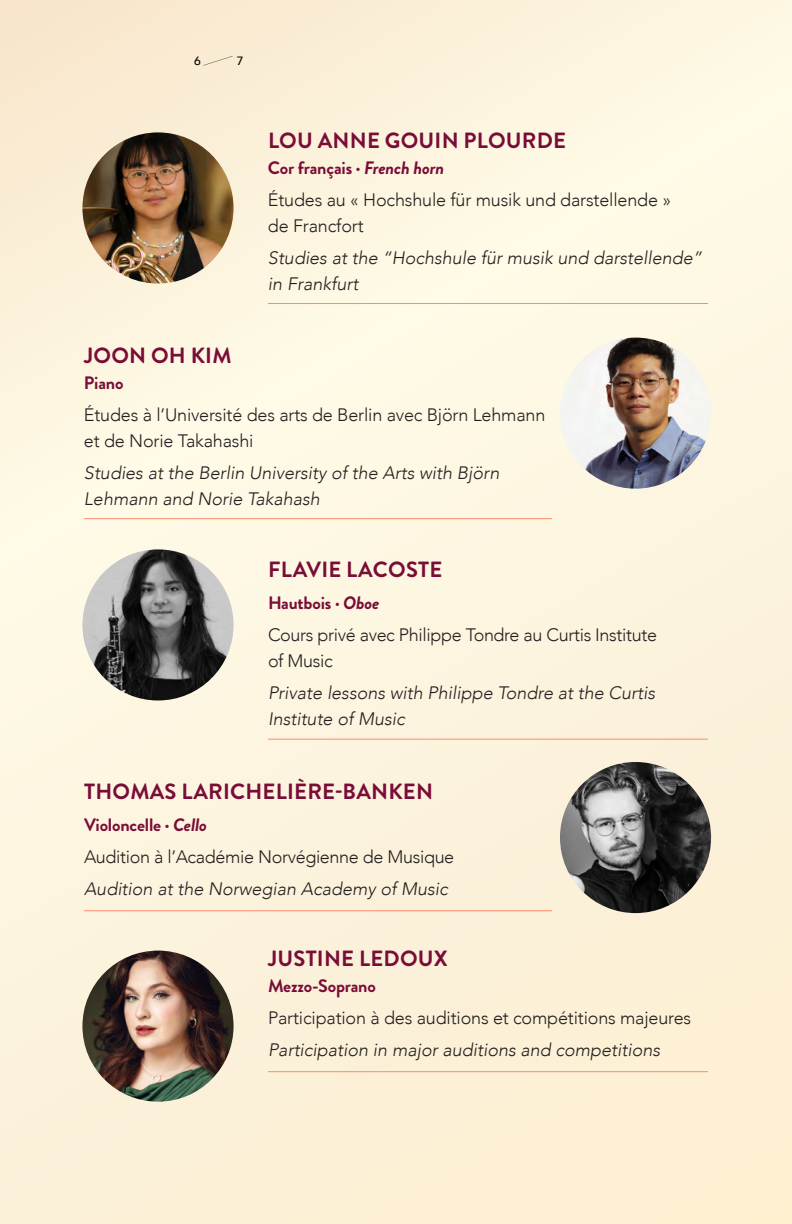
<style>
.page{position:relative;width:792px;height:1224px;background:#fcf3de}
.page>*{position:absolute;margin:0;border:0;box-sizing:border-box;transform-origin:0 0}
.t1{font:700 22px "Brandon Grotesque";letter-spacing:.01em;color:#790d37}
.t2{font:italic 300 18px/26px "Avenir LT Com";color:#231f20}
.t3{font:300 18px/26px "Avenir LT Com";letter-spacing:-.01em;color:#231f20}
.t4{font:700 18px "Brandon Grotesque";letter-spacing:-.01em;color:#790d37}
.t5{font:500 12px "Avenir LT Com";color:#000}
.s1{font-style:italic}
</style>
<div class="page">
<hr style="left:268px;top:303px;width:440px;height:1px;background:#fe896f">
<hr style="left:268px;top:739px;width:440px;height:1px;background:#fe896f">
<hr style="left:268px;top:1071px;width:440px;height:1px;background:#fe896f">
<hr style="left:84px;top:518px;width:468px;height:1px;background:#fe896f">
<hr style="left:84px;top:910px;width:468px;height:1px;background:#fe896f">
<img style="left:82px;top:132px;width:152px;height:152px;border-radius:76px">
<img style="left:82px;top:549px;width:152px;height:152px;border-radius:76px">
<img style="left:82px;top:951px;width:152px;height:151px;border-radius:76px">
<img style="left:560px;top:338px;width:151px;height:151px;border-radius:76px">
<img style="left:560px;top:762px;width:151px;height:151px;border-radius:76px">
<p class="t5" style="left:194px;top:54px;width:51px">6 <span class="s1">/</span> 7</p>
<p class="t1" style="left:268px;top:127px;width:299px">LOU ANNE GOUIN PLOURDE</p>
<p class="t4" style="left:268px;top:157px;width:178px">Cor français · <span class="s1">French horn</span></p>
<p class="t3" style="left:268px;top:187px;width:405px">Études au « Hochshule für musik und darstellende » de Francfort</p>
<p class="t2" style="left:268px;top:246px;width:436px">Studies at the “Hochshule für musik und darstellende” in Frankfurt</p>
<p class="t1" style="left:84px;top:342px;width:149px">JOON OH KIM</p>
<p class="t4" style="left:84px;top:372px;width:41px">Piano</p>
<p class="t3" style="left:84px;top:402px;width:463px">Études à l’Université des arts de Berlin avec Björn Lehmann et de Norie Takahashi</p>
<p class="t2" style="left:84px;top:461px;width:417px">Studies at the Berlin University of the Arts with Björn<br>Lehmann and Norie Takahash</p>
<p class="t1" style="left:268px;top:557px;width:176px">FLAVIE LACOSTE</p>
<p class="t4" style="left:268px;top:593px;width:113px">Hautbois · <span class="s1">Oboe</span></p>
<p class="t3" style="left:268px;top:622px;width:391px">Cours privé avec Philippe Tondre au Curtis Institute of Music</p>
<p class="t2" style="left:268px;top:682px;width:389px">Private lessons with Philippe Tondre at the Curtis<br>Institute of Music</p>
<p class="t1" style="left:84px;top:779px;width:350px">THOMAS LARICHELIÈRE-BANKEN</p>
<p class="t4" style="left:84px;top:814px;width:125px">Violoncelle · <span class="s1">Cello</span></p>
<p class="t3" style="left:84px;top:844px;width:372px">Audition à l’Académie Norvégienne de Musique</p>
<p class="t2" style="left:84px;top:877px;width:365px">Audition at the Norwegian Academy of Music</p>
<p class="t1" style="left:268px;top:945px;width:181px">JUSTINE LEDOUX</p>
<p class="t4" style="left:268px;top:975px;width:109px">Mezzo-Soprano</p>
<p class="t3" style="left:268px;top:1005px;width:425px">Participation à des auditions et compétitions majeures</p>
<p class="t2" style="left:268px;top:1038px;width:394px">Participation in major auditions and competitions</p>
</div>
